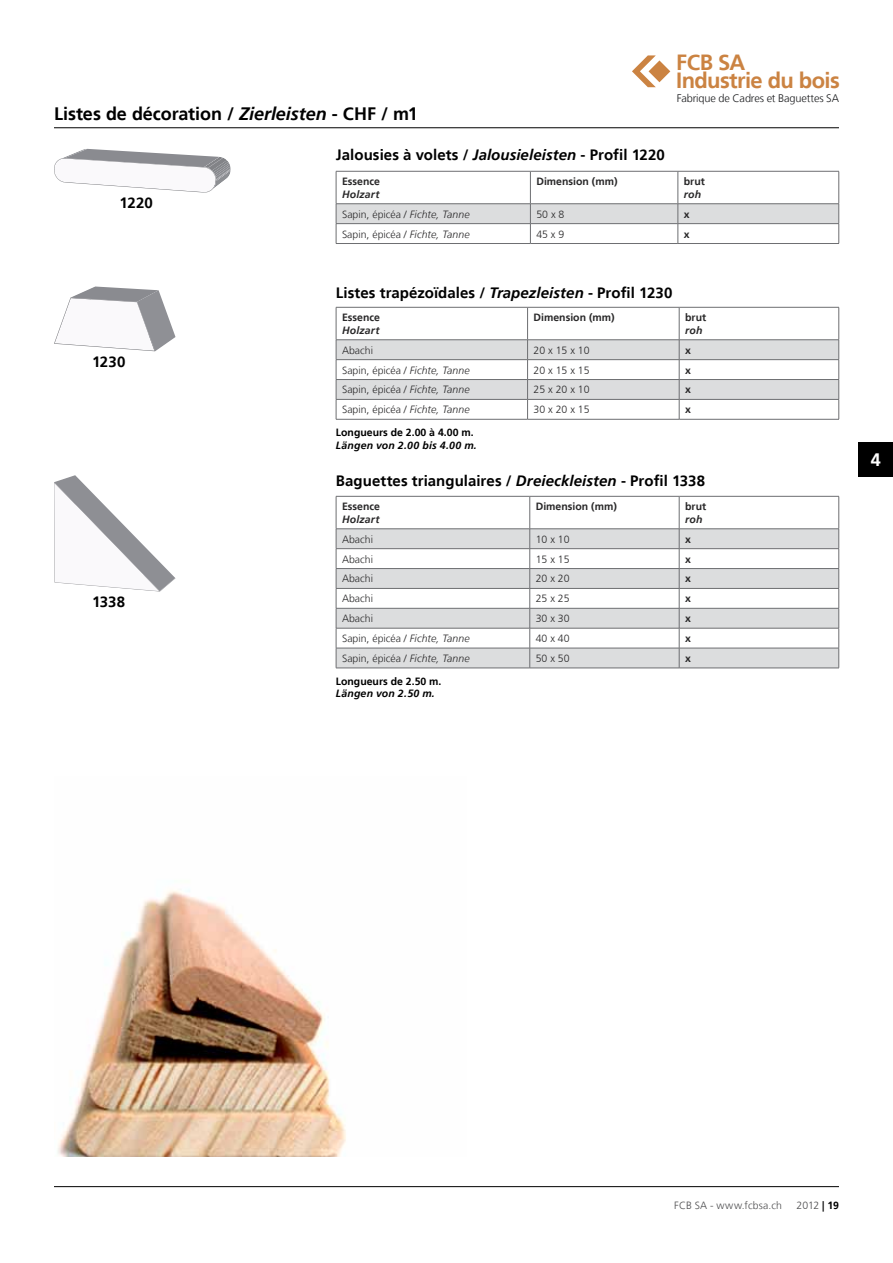
<style>
.page{position:relative;width:893px;height:1263px;background:#fff}
.page>*{position:absolute;margin:0;border:0;box-sizing:border-box;transform-origin:0 0}
.t1{font:700 21.9px/17.9px "Frutiger LT";letter-spacing:-.03em;color:#cb8342}
.t2{font:700 18px "Frutiger LT";color:#000}
.t3{font:700 18px "Frutiger LT";color:#fff}
.t4{font:700 15px "Frutiger LT";letter-spacing:.005em;color:#000}
.t5{font:300 10.95px "Frutiger LT";letter-spacing:-.015em;color:#1c1d1f}
.t6{font:300 10.5px "Frutiger LT";color:#292829}
.t7{font:700 10.5px "Frutiger LT";color:#292829}
.t8{font:700 10.5px "Frutiger LT";color:#000}
.t9{font:italic 700 10.5px "Frutiger LT";letter-spacing:.02em;color:#000}
.t10{font:italic 700 10.5px "Frutiger LT";letter-spacing:.02em;color:#292829}
.t11{font:300 10.5px "Frutiger LT";letter-spacing:.01em;color:#4d4d4f}
.s1{font-style:italic}
.s2{font-weight:700;color:#000}
</style>
<div class="page">
<svg style="left:632px;top:55px;width:38px;height:32px"></svg>
<hr style="left:54px;top:1186px;width:785px;height:1px;background:#000">
<div style="left:859px;top:442px;width:34px;height:34px;background:#000"></div>
<hr style="left:54px;top:127px;width:785px;height:1px;background:#000">
<img style="left:58px;top:890px;width:288px;height:267px">
<hr style="left:336px;top:171px;width:194px;height:1px;background:#6d6e71">
<hr style="left:336px;top:171px;width:1px;height:33px;background:#6d6e71">
<hr style="left:530px;top:171px;width:148px;height:1px;background:#6d6e71">
<hr style="left:530px;top:171px;width:1px;height:33px;background:#6d6e71">
<hr style="left:678px;top:171px;width:161px;height:1px;background:#6d6e71">
<hr style="left:678px;top:171px;width:1px;height:33px;background:#6d6e71">
<hr style="left:838px;top:171px;width:1px;height:33px;background:#6d6e71">
<hr style="left:336px;top:203px;width:194px;height:1px;background:#6d6e71">
<hr style="left:530px;top:203px;width:148px;height:1px;background:#6d6e71">
<hr style="left:678px;top:203px;width:161px;height:1px;background:#6d6e71">
<hr style="left:336px;top:243px;width:194px;height:1px;background:#6d6e71">
<hr style="left:530px;top:243px;width:148px;height:1px;background:#6d6e71">
<svg style="left:336px;top:204px;width:503px;height:39px"></svg>
<hr style="left:678px;top:243px;width:161px;height:1px;background:#6d6e71">
<svg style="left:54px;top:149px;width:177px;height:44px"></svg>
<hr style="left:336px;top:307px;width:192px;height:1px;background:#6d6e71">
<hr style="left:336px;top:307px;width:1px;height:33px;background:#6d6e71">
<hr style="left:528px;top:307px;width:151px;height:1px;background:#6d6e71">
<hr style="left:527px;top:307px;width:1px;height:33px;background:#6d6e71">
<hr style="left:679px;top:307px;width:160px;height:1px;background:#6d6e71">
<hr style="left:679px;top:307px;width:1px;height:33px;background:#6d6e71">
<hr style="left:838px;top:307px;width:1px;height:33px;background:#6d6e71">
<hr style="left:336px;top:339px;width:192px;height:1px;background:#6d6e71">
<hr style="left:528px;top:339px;width:151px;height:1px;background:#6d6e71">
<hr style="left:679px;top:339px;width:160px;height:1px;background:#6d6e71">
<hr style="left:336px;top:419px;width:192px;height:1px;background:#6d6e71">
<hr style="left:528px;top:419px;width:151px;height:1px;background:#6d6e71">
<svg style="left:336px;top:340px;width:503px;height:79px"></svg>
<hr style="left:679px;top:419px;width:160px;height:1px;background:#6d6e71">
<svg style="left:54px;top:286px;width:122px;height:66px"></svg>
<svg style="left:337px;top:529px;width:501px;height:139px;fill:#dcddde"></svg>
<hr style="left:336px;top:496px;width:194px;height:1px;background:#6d6e71">
<hr style="left:336px;top:496px;width:1px;height:33px;background:#6d6e71">
<hr style="left:530px;top:496px;width:149px;height:1px;background:#6d6e71">
<hr style="left:529px;top:496px;width:1px;height:33px;background:#6d6e71">
<hr style="left:679px;top:496px;width:160px;height:1px;background:#6d6e71">
<hr style="left:679px;top:496px;width:1px;height:33px;background:#6d6e71">
<hr style="left:838px;top:496px;width:1px;height:33px;background:#6d6e71">
<hr style="left:336px;top:528px;width:194px;height:1px;background:#6d6e71">
<hr style="left:530px;top:528px;width:149px;height:1px;background:#6d6e71">
<hr style="left:679px;top:528px;width:160px;height:1px;background:#6d6e71">
<hr style="left:336px;top:548px;width:194px;height:1px;background:#6d6e71">
<hr style="left:336px;top:568px;width:194px;height:1px;background:#6d6e71">
<hr style="left:530px;top:548px;width:149px;height:1px;background:#6d6e71">
<hr style="left:530px;top:568px;width:149px;height:1px;background:#6d6e71">
<hr style="left:679px;top:548px;width:160px;height:1px;background:#6d6e71">
<hr style="left:679px;top:568px;width:160px;height:1px;background:#6d6e71">
<hr style="left:336px;top:588px;width:194px;height:1px;background:#6d6e71">
<hr style="left:530px;top:588px;width:149px;height:1px;background:#6d6e71">
<hr style="left:679px;top:588px;width:160px;height:1px;background:#6d6e71">
<hr style="left:336px;top:608px;width:194px;height:1px;background:#6d6e71">
<hr style="left:336px;top:628px;width:194px;height:1px;background:#6d6e71">
<hr style="left:530px;top:608px;width:149px;height:1px;background:#6d6e71">
<hr style="left:530px;top:628px;width:149px;height:1px;background:#6d6e71">
<hr style="left:679px;top:608px;width:160px;height:1px;background:#6d6e71">
<hr style="left:679px;top:628px;width:160px;height:1px;background:#6d6e71">
<hr style="left:336px;top:648px;width:194px;height:1px;background:#6d6e71">
<svg style="left:336px;top:529px;width:1px;height:139px"></svg>
<hr style="left:336px;top:668px;width:194px;height:1px;background:#6d6e71">
<hr style="left:530px;top:648px;width:149px;height:1px;background:#6d6e71">
<svg style="left:529px;top:529px;width:1px;height:139px"></svg>
<hr style="left:530px;top:668px;width:149px;height:1px;background:#6d6e71">
<hr style="left:679px;top:648px;width:160px;height:1px;background:#6d6e71">
<svg style="left:679px;top:529px;width:1px;height:139px"></svg>
<svg style="left:838px;top:529px;width:1px;height:139px"></svg>
<hr style="left:679px;top:668px;width:160px;height:1px;background:#6d6e71">
<svg style="left:54px;top:475px;width:122px;height:117px"></svg>
<h1 class="t1" style="left:676px;top:54px;width:165px">FCB SA<br>Industrie du bois</h1>
<p class="t5" style="left:677px;top:92px;width:163px">Fabrique de Cadres et Baguettes SA</p>
<h2 class="t2" style="left:54px;top:103px;width:365px">Listes de décoration / <span class="s1">Zierleisten</span> - CHF / m1</h2>
<h3 class="t4" style="left:336px;top:146px;width:330px">Jalousies à volets / <span class="s1">Jalousieleisten</span> - Profil 1220</h3>
<p class="t7" style="left:342px;top:175px;width:39px">Essence</p>
<p class="t10" style="left:342px;top:188px;width:39px">Holzart</p>
<p class="t7" style="left:536px;top:175px;width:83px">Dimension (mm)</p>
<p class="t7" style="left:684px;top:175px;width:23px">brut</p>
<p class="t10" style="left:684px;top:188px;width:19px">roh</p>
<h3 class="t4" style="left:120px;top:194px;width:35px">1220</h3>
<p class="t6" style="left:342px;top:208px;width:129px">Sapin, épicéa / <span class="s1">Fichte, Tanne</span></p>
<p class="t6" style="left:536px;top:208px;width:30px">50 x 8</p>
<p class="t7" style="left:684px;top:208px;width:7px">x</p>
<p class="t6" style="left:342px;top:228px;width:129px">Sapin, épicéa / <span class="s1">Fichte, Tanne</span></p>
<p class="t6" style="left:536px;top:228px;width:30px">45 x 9</p>
<p class="t7" style="left:684px;top:228px;width:7px">x</p>
<h3 class="t4" style="left:92px;top:353px;width:35px">1230</h3>
<h3 class="t4" style="left:92px;top:593px;width:35px">1338</h3>
<h3 class="t4" style="left:336px;top:284px;width:338px">Listes trapézoïdales / <span class="s1">Trapezleisten</span> - Profil 1230</h3>
<p class="t7" style="left:342px;top:311px;width:39px">Essence</p>
<p class="t10" style="left:342px;top:324px;width:39px">Holzart</p>
<p class="t7" style="left:534px;top:311px;width:83px">Dimension (mm)</p>
<p class="t7" style="left:685px;top:311px;width:23px">brut</p>
<p class="t10" style="left:685px;top:324px;width:19px">roh</p>
<p class="t6" style="left:342px;top:344px;width:32px">Abachi</p>
<p class="t6" style="left:534px;top:344px;width:58px">20 x 15 x 10</p>
<p class="t7" style="left:685px;top:344px;width:7px">x</p>
<p class="t6" style="left:342px;top:364px;width:129px">Sapin, épicéa / <span class="s1">Fichte, Tanne</span></p>
<p class="t6" style="left:534px;top:364px;width:58px">20 x 15 x 15</p>
<p class="t7" style="left:685px;top:364px;width:7px">x</p>
<p class="t6" style="left:342px;top:384px;width:129px">Sapin, épicéa / <span class="s1">Fichte, Tanne</span></p>
<p class="t6" style="left:534px;top:384px;width:58px">25 x 20 x 10</p>
<p class="t7" style="left:685px;top:384px;width:7px">x</p>
<p class="t6" style="left:342px;top:404px;width:129px">Sapin, épicéa / <span class="s1">Fichte, Tanne</span></p>
<p class="t6" style="left:534px;top:404px;width:58px">30 x 20 x 15</p>
<p class="t7" style="left:685px;top:403px;width:7px">x</p>
<p class="t8" style="left:336px;top:426px;width:139px">Longueurs de 2.00 à 4.00 m.</p>
<p class="t9" style="left:336px;top:439px;width:142px">Längen von 2.00 bis 4.00 m.</p>
<h3 class="t4" style="left:336px;top:472px;width:371px">Baguettes triangulaires / <span class="s1">Dreieckleisten</span> - Profil 1338</h3>
<p class="t7" style="left:342px;top:500px;width:39px">Essence</p>
<p class="t10" style="left:342px;top:513px;width:39px">Holzart</p>
<p class="t7" style="left:536px;top:500px;width:83px">Dimension (mm)</p>
<p class="t7" style="left:685px;top:500px;width:23px">brut</p>
<p class="t10" style="left:685px;top:513px;width:19px">roh</p>
<p class="t6" style="left:342px;top:533px;width:32px">Abachi</p>
<p class="t6" style="left:536px;top:533px;width:35px">10 x 10</p>
<p class="t7" style="left:685px;top:533px;width:7px">x</p>
<p class="t6" style="left:342px;top:553px;width:32px">Abachi</p>
<p class="t6" style="left:536px;top:553px;width:35px">15 x 15</p>
<p class="t7" style="left:685px;top:553px;width:7px">x</p>
<p class="t6" style="left:342px;top:573px;width:32px">Abachi</p>
<p class="t6" style="left:536px;top:573px;width:35px">20 x 20</p>
<p class="t7" style="left:685px;top:573px;width:7px">x</p>
<p class="t6" style="left:342px;top:593px;width:32px">Abachi</p>
<p class="t6" style="left:536px;top:593px;width:35px">25 x 25</p>
<p class="t7" style="left:685px;top:592px;width:7px">x</p>
<p class="t6" style="left:342px;top:613px;width:32px">Abachi</p>
<p class="t6" style="left:536px;top:613px;width:35px">30 x 30</p>
<p class="t7" style="left:685px;top:612px;width:7px">x</p>
<p class="t6" style="left:342px;top:632px;width:129px">Sapin, épicéa / <span class="s1">Fichte, Tanne</span></p>
<p class="t6" style="left:536px;top:632px;width:35px">40 x 40</p>
<p class="t7" style="left:685px;top:632px;width:7px">x</p>
<p class="t6" style="left:342px;top:652px;width:129px">Sapin, épicéa / <span class="s1">Fichte, Tanne</span></p>
<p class="t6" style="left:536px;top:652px;width:35px">50 x 50</p>
<p class="t7" style="left:685px;top:652px;width:7px">x</p>
<p class="t8" style="left:336px;top:675px;width:107px">Longueurs de 2.50 m.</p>
<p class="t9" style="left:336px;top:687px;width:100px">Längen von 2.50 m.</p>
<h2 class="t3" style="left:871px;top:449px;width:12px">4</h2>
<p class="t11" style="left:674px;top:1199px;width:109px">FCB SA - www.fcbsa.ch</p>
<p class="t11" style="left:797px;top:1199px;width:44px">2012 <span class="s2">| 19</span></p>
</div>
